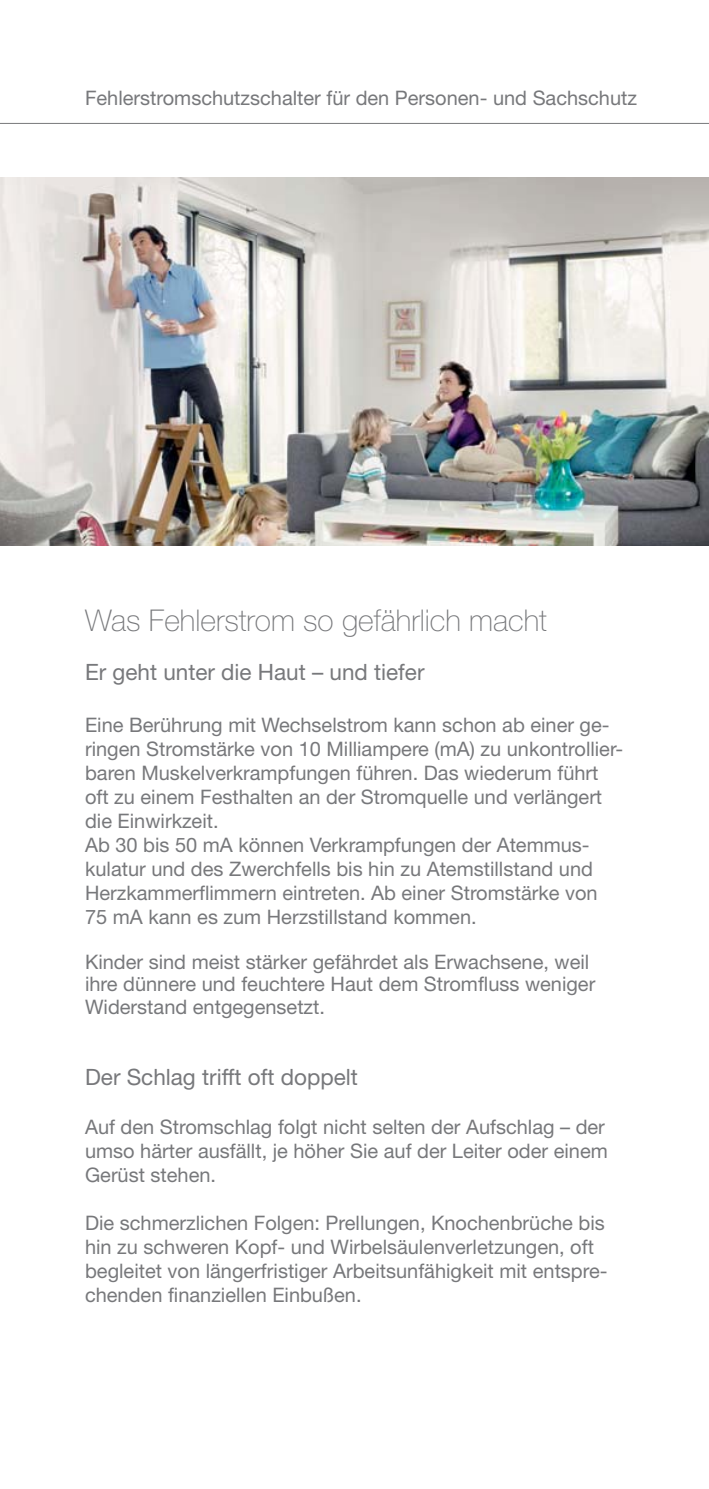
<style>
.page{position:relative;width:709px;height:1489px;background:#fff}
.page>*{position:absolute;margin:0;border:0;box-sizing:border-box;transform-origin:0 0}
.t1{font:100 30px "Helvetica Neue LT";color:#77787b}
.t2{font:22.5px "Helvetica Neue LT";color:#77787b}
.t3{font:20px/24px "Helvetica Neue LT";color:#77787b}
</style>
<div class="page">
<svg style="left:0;top:122px;width:709px;height:2px"></svg>
<img style="left:0;top:177px;width:709px;height:369px">
<p class="t3" style="left:85px;top:88px;width:553px">Fehlerstromschutzschalter für den Personen- und Sachschutz</p>
<h1 class="t1" style="left:85px;top:609px;width:463px">Was Fehlerstrom so gefährlich macht</h1>
<p class="t2" style="left:85px;top:663px;width:341px">Er geht unter die Haut – und tiefer</p>
<p class="t3" style="left:85px;top:714px;width:540px">Eine Berührung mit Wechselstrom kann schon ab einer ge&shy;ringen Stromstärke von 10 Milliampere (mA) zu unkontrollier&shy;baren Muskelverkrampfungen führen. Das wiederum führt oft zu einem Festhalten an der Stromquelle und verlängert die Einwirkzeit.<br>Ab 30 bis 50 mA können Verkrampfungen der Atemmus - kulatur und des Zwerchfells bis hin zu Atemstillstand und Herzkammerflimmern eintreten. Ab einer Stromstärke von 75 mA kann es zum Herzstillstand kommen.</p>
<p class="t3" style="left:85px;top:952px;width:512px;line-height:22.5px">Kinder sind meist stärker gefährdet als Erwachsene, weil ihre dünnere und feuchtere Haut dem Stromfluss weniger<br>Widerstand entgegensetzt.</p>
<p class="t2" style="left:85px;top:1068px;width:274px">Der Schlag trifft oft doppelt</p>
<p class="t3" style="left:85px;top:1116px;width:524px">Auf den Stromschlag folgt nicht selten der Aufschlag – der umso härter ausfällt, je höher Sie auf der Leiter oder einem<br>Gerüst stehen.</p>
<p class="t3" style="left:85px;top:1212px;width:524px">Die schmerzlichen Folgen: Prellungen, Knochenbrüche bis hin zu schweren Kopf- und Wirbelsäulenverletzungen, oft begleitet von längerfristiger Arbeitsunfähigkeit mit entspre&shy;chenden finanziellen Einbußen.</p>
</div>
